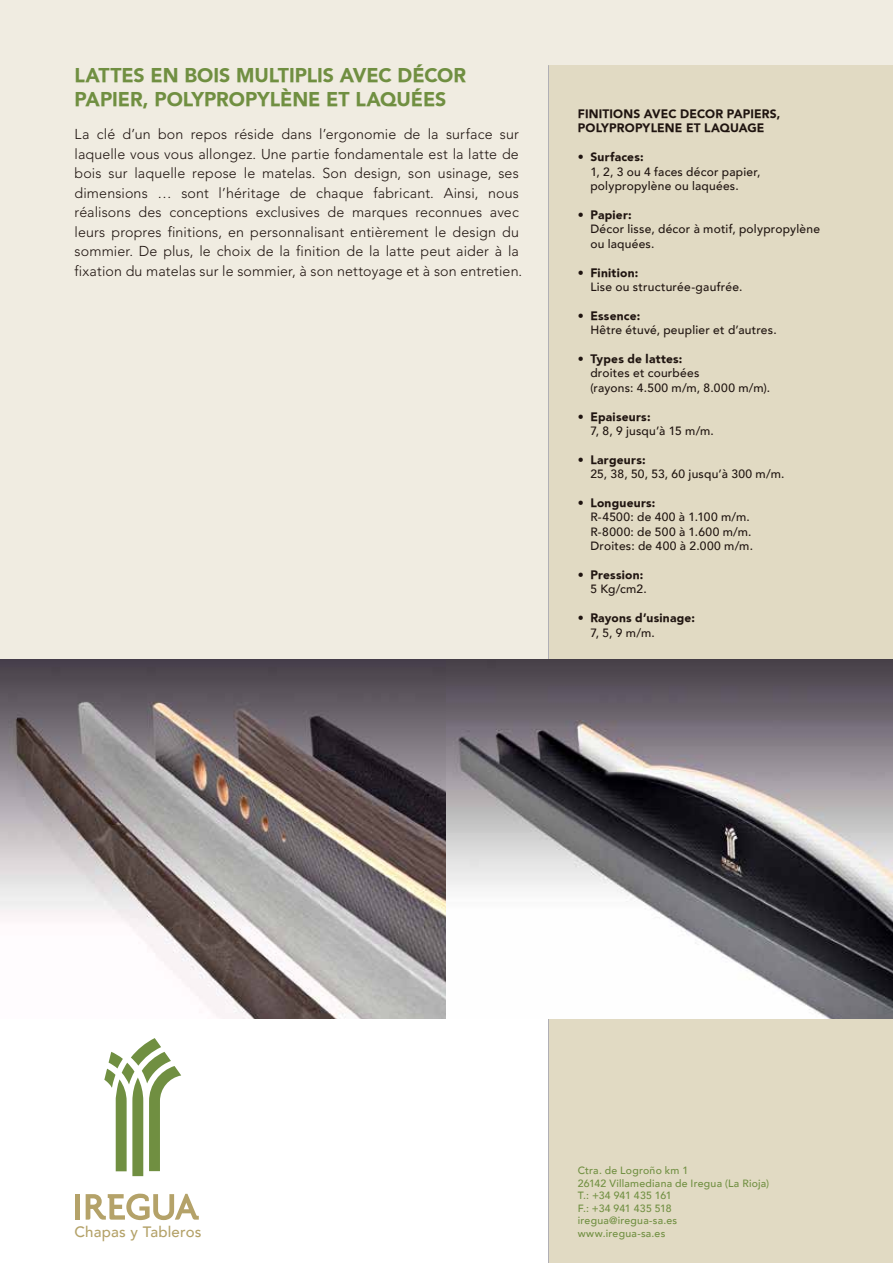
<style>
.page{position:relative;width:893px;height:1263px;background:#fff}
.page>*{position:absolute;margin:0;border:0;box-sizing:border-box;transform-origin:0 0}
.t1{font:900 19.5px/23.4px "Avenir";letter-spacing:-.005em;color:#708f41}
.t2{font:500 15px "Avenir";letter-spacing:.01em;color:#b4a269}
.t3{font:300 14.25px/19.5px "Avenir";letter-spacing:.01em;color:#1f1410}
.t4{font:500 12px/14.4px "Avenir";letter-spacing:.02em;color:#1f1410}
.t5{font:900 12px/14.4px "Avenir";letter-spacing:.015em;color:#1f1410}
.t6{font:500 10.5px/12.6px "Avenir";letter-spacing:.025em;color:#708f41}
</style>
<div class="page">
<div style="left:0;top:0;width:893px;height:988px;background:#f0ece1"></div>
<div style="left:548px;top:65px;width:345px;height:1198px;background:#e1dac3"></div>
<svg style="left:104px;top:1038px;width:77px;height:138px"></svg>
<div style="left:75px;top:1194px;width:5px;height:25px;background:#b4a269"></div>
<svg style="left:86px;top:1193px;width:113px;height:27px"></svg>
<hr style="left:548px;top:65px;width:1px;height:1198px;background:#b0afb5">
<img style="left:0;top:660px;width:893px;height:358px">
<h1 class="t1" style="left:75px;top:64px;width:393px">LATTES EN BOIS MULTIPLIS AVEC DÉCOR<br>PAPIER, POLYPROPYLÈNE ET LAQUÉES</h1>
<p class="t3" style="left:75px;top:125px;width:449px">La clé d’un bon repos réside dans l’ergonomie de la surface sur laquelle vous vous allongez. Une partie fondamentale est la latte de bois sur laquelle repose le matelas. Son design, son usinage, ses dimensions … sont l’héritage de chaque fabricant. Ainsi, nous réalisons des conceptions exclusives de marques reconnues avec leurs propres finitions, en personnalisant entièrement le design du sommier. De plus, le choix de la finition de la latte peut aider à la fixation du matelas sur le sommier, à son nettoyage et à son entretien.</p>
<p class="t5" style="left:578px;top:107px;width:204px">FINITIONS AVEC DECOR PAPIERS,<br>POLYPROPYLENE ET LAQUAGE</p>
<p class="t5" style="left:578px;top:150px;width:67px">• Surfaces:</p>
<p class="t4" style="left:590px;top:164px;width:172px">1, 2, 3 ou 4 faces décor papier, polypropylène ou laquées.</p>
<p class="t5" style="left:578px;top:207px;width:55px">• Papier:</p>
<p class="t4" style="left:590px;top:221px;width:231px">Décor lisse, décor à motif, polypropylène ou laquées.</p>
<p class="t5" style="left:578px;top:265px;width:62px">• Finition:</p>
<p class="t4" style="left:590px;top:279px;width:153px">Lise ou structurée-gaufrée.</p>
<p class="t5" style="left:578px;top:308px;width:64px">• Essence:</p>
<p class="t4" style="left:590px;top:322px;width:188px">Hêtre étuvé, peuplier et d’autres.</p>
<p class="t5" style="left:578px;top:351px;width:106px">• Types de lattes:</p>
<p class="t4" style="left:590px;top:365px;width:181px">droites et courbées<br>(rayons: 4.500 m/m, 8.000 m/m).</p>
<p class="t5" style="left:578px;top:409px;width:74px">• Epaiseurs:</p>
<p class="t4" style="left:590px;top:423px;width:125px">7, 8, 9 jusqu’à 15 m/m.</p>
<p class="t5" style="left:578px;top:452px;width:69px">• Largeurs:</p>
<p class="t4" style="left:590px;top:466px;width:196px">25, 38, 50, 53, 60 jusqu’à 300 m/m.</p>
<p class="t5" style="left:578px;top:495px;width:79px">• Longueurs:</p>
<p class="t4" style="left:590px;top:509px;width:164px">R-4500: de 400 à 1.100 m/m.<br>R-8000: de 500 à 1.600 m/m.<br>Droites: de 400 à 2.000 m/m.</p>
<p class="t5" style="left:578px;top:567px;width:67px">• Pression:</p>
<p class="t4" style="left:590px;top:581px;width:58px">5 Kg/cm2.</p>
<p class="t5" style="left:578px;top:611px;width:119px">• Rayons d’usinage:</p>
<p class="t4" style="left:590px;top:624px;width:66px">7, 5, 9 m/m.</p>
<p class="t2" style="left:75px;top:1219px;width:128px">Chapas y Tableros</p>
<p class="t6" style="left:578px;top:1163px;width:193px">Ctra. de Logroño km 1<br>26142 Villamediana de Iregua (La Rioja)<br>T.: +34 941 435 161<br>F.: +34 941 435 518 iregua@iregua-sa.es<br>www.iregua-sa.es</p>
</div>
